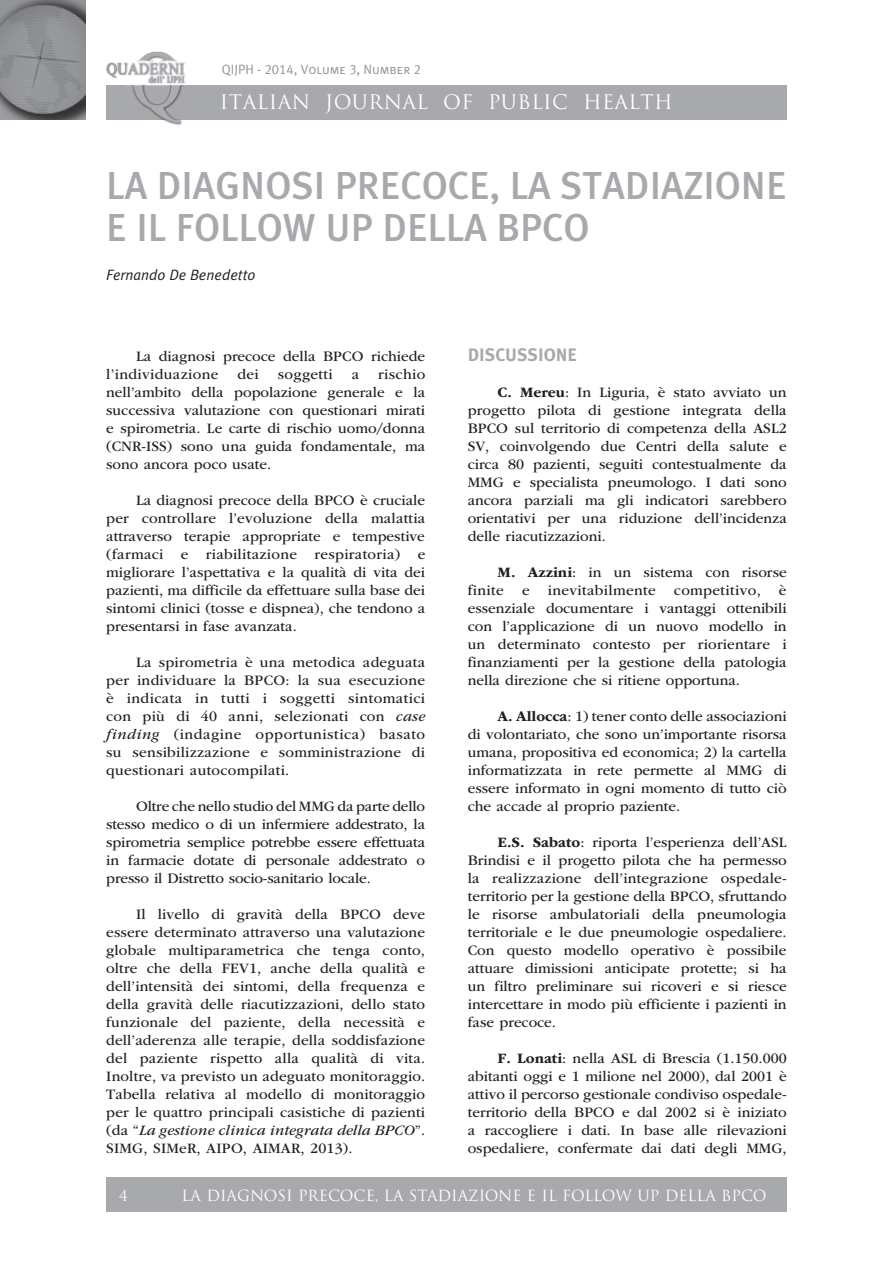
<style>
.page{position:relative;width:893px;height:1263px;background:#fff}
.page>*{position:absolute;margin:0;border:0;box-sizing:border-box;transform-origin:0 0}
.t1{font:500 39px/42px "Meta Plus";color:#a8a9ad}
.t2{font:19.5px "Trajan Pro";letter-spacing:.02em;color:#fff}
.t3{font:18px "Meta Plus Bold Caps";color:#a8a9ad}
.t4{font:15px/18px "ITC Garamond Std";color:#231f20;text-align:justify}
.t5{font:15px "Trajan Pro";letter-spacing:-.01em;color:#fff}
.t6{font:italic 15px "Meta Plus Normal";color:#231f20}
.t7{font:15px "ITC Garamond Std";letter-spacing:.025em;color:#231f20}
.t8{font:13.5px "Meta Plus Normal Caps";color:#939598}
.s1{font-style:italic}
.s2{font-weight:700}
</style>
<div class="page">
<img style="left:0;top:0;width:85px;height:119px">
<div style="left:106px;top:85px;width:681px;height:34px;background:#a8a9ad"></div>
<img style="left:106px;top:51px;width:80px;height:74px">
<div style="left:106px;top:1178px;width:56px;height:34px;background:#a8a9ad"></div>
<div style="left:162px;top:1178px;width:625px;height:34px;background:#a8a9ad"></div>
<p class="t8" style="left:222px;top:62px;width:201px">QIJPH - 2014, Volume 3, Number 2</p>
<h2 class="t2" style="left:220px;top:90px;width:455px">ITALIAN JOURNAL OF PUBLIC HEALTH</h2>
<h1 class="t1" style="left:106px;top:164px;width:599px">LA DIAGNOSI PRECOCE, LA STADIAZIONE<br>E IL FOLLOW UP DE LLA BPCO</h1>
<p class="t6" style="left:106px;top:267px;width:151px">Fernando De Benedetto</p>
<p class="t4" style="left:106px;top:347px;width:320px;text-indent:30px">La diagnosi precoce della BPCO richiede l’individuazione</p>
<p class="t4" style="left:106px;top:365px;width:321px;text-indent:272px">rischio nell’ambito della popolazione generale e la successiva valutazione con questionari mirati e spirometria. Le carte di rischio uomo/donna (CNR-ISS) sono una guida fondamentale, ma sono ancora poco usate.</p>
<p class="t4" style="left:106px;top:491px;width:321px;text-indent:30px">La diagnosi precoce della BPCO è cruciale per controllare l’evoluzione della malattia attraverso terapie appropriate e tempestive (farmaci e riabilitazione respiratoria) e migliorare l’aspettativa e la qualità di vita dei pazienti, ma difficile da effettuare sulla base dei sintomi clinici (tosse e dispnea), che tendono a presentarsi in fase avanzata.</p>
<p class="t4" style="left:106px;top:653px;width:320px;text-indent:30px">La spirometria è una metodica adeguata per individuare la BPCO: la sua esecuzione è indicata in tutti i soggetti sintomatici con più di 40 anni, selezionati con <span class="s1">case finding</span> (indagine opportunistica) basato su sensibilizzazione e somministrazione di questionari autocompilati.</p>
<p class="t4" style="left:106px;top:797px;width:320px;text-indent:30px">Oltre che nello studio del MMG da parte dello stesso medico o di un infermiere addestrato, la spirometria semplice potrebbe essere effettuata in farmacie dotate di personale addestrato o presso il Distretto socio-sanitario locale.</p>
<p class="t4" style="left:106px;top:905px;width:320px;text-indent:30px">Il livello di gravità della BPCO deve essere determinato attraverso una valutazione globale multiparametrica che tenga conto, oltre che della FEV1, anche della qualità e dell’intensità dei sintomi, della frequenza e della gravità delle riacutizzazioni, dello stato funzionale del paziente, della necessità e dell’aderenza alle terapie, della soddisfazione del paziente rispetto alla qualità di vita.<br>Inoltre, va previsto un adeguato monitoraggio.<br>Tabella relativa al modello di monitoraggio per le quattro principali casistiche di pazienti (da “<span class="s1">La gestione clinica integrata della BPCO</span>”.<br>SIMG, SIMeR, AIPO, AIMAR, 2013).</p>
<p class="t4" style="left:237px;top:365px;width:23px">dei</p>
<p class="t7" style="left:278px;top:366px;width:57px">soggetti</p>
<p class="t4" style="left:352px;top:365px;width:9px">a</p>
<p class="t3" style="left:468px;top:344px;width:111px">DISCUSSIONE</p>
<p class="t4" style="left:468px;top:383px;width:321px;text-indent:30px"><span class="s2">C. Mereu</span>: In Liguria, è stato avviato un progetto pilota di gestione integrata della BPCO sul territorio di competenza della ASL2<br>SV, coinvolgendo due Centri della salute e circa 80 pazienti, seguiti contestualmente da MMG e specialista pneumologo. I dati sono ancora parziali ma gli indicatori sarebbero orientativi per una riduzione dell’incidenza delle riacutizzazioni.</p>
<p class="t4" style="left:468px;top:563px;width:320px;text-indent:30px"><span class="s2">M. Azzini</span>: in un sistema con risorse finite e inevitabilmente competitivo, è essenziale documentare i vantaggi ottenibili con l’applicazione di un nuovo modello in un determinato contesto per riorientare i finanziamenti per la gestione della patologia nella direzione che si ritiene opportuna.</p>
<p class="t4" style="left:468px;top:707px;width:320px;text-indent:30px"><span class="s2">A. Allocca</span>: 1) tener conto delle associazioni di volontariato, che sono un’importante risorsa umana, propositiva ed economica; 2) la cartella informatizzata in rete permette al MMG di essere informato in ogni momento di tutto ciò che accade al proprio paziente.</p>
<p class="t4" style="left:468px;top:833px;width:320px;text-indent:30px"><span class="s2">E.S. Sabato</span>: riporta l’esperienza dell’ASL Brindisi e il progetto pilota che ha permesso la realizzazione dell’integrazione ospedale&shy;territorio per la gestione della BPCO, sfruttando le risorse ambulatoriali della pneumologia territoriale e le due pneumologie ospedaliere.<br>Con questo modello operativo è possibile attuare dimissioni anticipate protette; si ha un filtro preliminare sui ricoveri e si riesce intercettare in modo più efficiente i pazienti in fase precoce.</p>
<p class="t4" style="left:468px;top:1049px;width:320px;text-indent:30px"><span class="s2">F. Lonati</span>: nella ASL di Brescia (1.150.000 abitanti oggi e 1 milione nel 2000), dal 2001 è attivo il percorso gestionale condiviso ospedale&shy;territorio della BPCO e dal 2002 si è iniziato a raccogliere i dati. In base alle rilevazioni ospedaliere, confermate dai dati degli MMG,</p>
<p class="t5" style="left:119px;top:1185px;width:10px">4</p>
<p class="t5" style="left:182px;top:1185px;width:50px">LA DIAGNOSI</p>
<p class="t5" style="left:298px;top:1185px;width:12px">PRECOCE</p>
<p class="t5" style="left:375px;top:1185px;width:45px">, LA STA</p>
<p class="t5" style="left:438px;top:1185px;width:25px">DIAZIONE</p>
<p class="t5" style="left:527px;top:1185px;width:47px">EIL FOLLO</p>
<p class="t5" style="left:615px;top:1185px;width:74px">W UP DELLA</p>
<p class="t5" style="left:721px;top:1185px;width:47px">BPCO</p>
</div>
